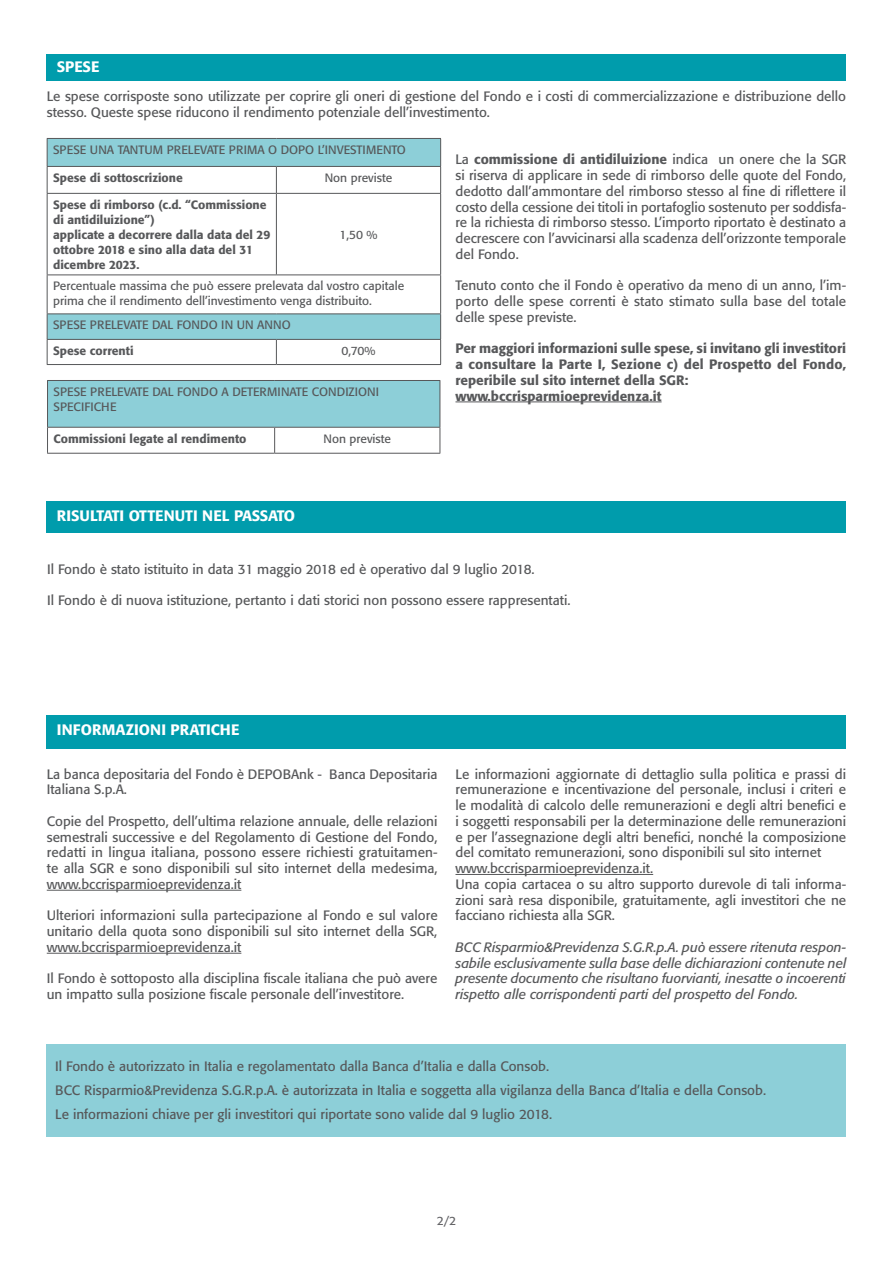
<style>
.page{position:relative;width:893px;height:1263px;background:#fff}
.page>*{position:absolute;margin:0;border:0;box-sizing:border-box;transform-origin:0 0}
.t1{font:500 15px "Formata";color:#fff}
.t2{font:13.5px/15.8px "Formata";color:#57585a}
.t3{font:italic 13.5px/15.8px "Formata";color:#57585a;text-align:justify}
.t4{font:500 13.5px/15.8px "Formata";color:#57585a}
.t5{font:12px/15px "Formata";color:#57585a}
.t6{font:500 12px/15px "Formata";color:#57585a}
.t7{font:12px "Formata";color:#636366}
.s1{font-weight:500}
</style>
<div class="page">
<div style="left:47px;top:715px;width:799px;height:33px;background:#009cac"></div>
<div style="left:47px;top:501px;width:799px;height:31px;background:#009cac"></div>
<hr style="left:455px;top:402px;width:207px;height:1px;background:#57585a">
<hr style="left:47px;top:890px;width:194px;height:1px;background:#57585a">
<hr style="left:47px;top:953px;width:194px;height:1px;background:#57585a">
<hr style="left:455px;top:874px;width:198px;height:1px;background:#57585a">
<div style="left:47px;top:1044px;width:799px;height:92px;background:#8dcfd8"></div>
<svg style="left:48px;top:139px;width:392px;height:200px"></svg>
<hr style="left:47px;top:138px;width:229px;height:1px;background:#57585a">
<hr style="left:276px;top:138px;width:165px;height:1px;background:#57585a">
<hr style="left:47px;top:166px;width:229px;height:1px;background:#57585a">
<svg style="left:47px;top:139px;width:1px;height:54px"></svg>
<hr style="left:276px;top:166px;width:165px;height:1px;background:#57585a">
<svg style="left:276px;top:167px;width:1px;height:26px"></svg>
<svg style="left:440px;top:139px;width:1px;height:54px"></svg>
<hr style="left:47px;top:193px;width:229px;height:1px;background:#57585a">
<hr style="left:47px;top:194px;width:1px;height:80px;background:#57585a">
<hr style="left:276px;top:193px;width:165px;height:1px;background:#57585a">
<hr style="left:276px;top:194px;width:1px;height:80px;background:#57585a">
<hr style="left:440px;top:194px;width:1px;height:80px;background:#57585a">
<hr style="left:47px;top:274px;width:229px;height:1px;background:#57585a">
<hr style="left:47px;top:275px;width:1px;height:38px;background:#57585a">
<hr style="left:276px;top:274px;width:165px;height:1px;background:#57585a">
<hr style="left:440px;top:275px;width:1px;height:38px;background:#57585a">
<hr style="left:47px;top:313px;width:229px;height:1px;background:#57585a">
<hr style="left:276px;top:313px;width:165px;height:1px;background:#57585a">
<hr style="left:47px;top:339px;width:229px;height:1px;background:#57585a">
<svg style="left:47px;top:314px;width:1px;height:50px"></svg>
<hr style="left:276px;top:339px;width:165px;height:1px;background:#57585a">
<svg style="left:276px;top:340px;width:1px;height:24px"></svg>
<svg style="left:440px;top:314px;width:1px;height:50px"></svg>
<hr style="left:47px;top:364px;width:229px;height:1px;background:#57585a">
<hr style="left:276px;top:364px;width:165px;height:1px;background:#57585a">
<div style="left:48px;top:380px;width:392px;height:47px;background:#8dcfd8"></div>
<hr style="left:47px;top:380px;width:228px;height:1px;background:#57585a">
<hr style="left:47px;top:381px;width:1px;height:46px;background:#57585a">
<hr style="left:275px;top:380px;width:165px;height:1px;background:#57585a">
<hr style="left:440px;top:381px;width:1px;height:46px;background:#57585a">
<hr style="left:47px;top:427px;width:228px;height:1px;background:#57585a">
<svg style="left:47px;top:428px;width:1px;height:25px"></svg>
<hr style="left:275px;top:427px;width:165px;height:1px;background:#57585a">
<svg style="left:274px;top:428px;width:1px;height:25px"></svg>
<svg style="left:440px;top:428px;width:1px;height:25px"></svg>
<hr style="left:47px;top:453px;width:228px;height:1px;background:#57585a">
<hr style="left:275px;top:453px;width:165px;height:1px;background:#57585a">
<div style="left:47px;top:54px;width:799px;height:27px;background:#009cac"></div>
<p class="t1" style="left:57px;top:58px;width:44px">SPESE</p>
<p class="t2" style="left:47px;top:88px;width:801px">Le spese corrisposte sono utilizzate per coprire gli oneri di gestione del Fondo e i costi di commercializzazione e distribuzione dello stesso. Queste spese riducono il rendimento potenziale dell’investimento.</p>
<p class="t5" style="left:53px;top:142px;width:354px">SPESE UNA TANTUM PRELEVATE PRIMA O DOPO L’INVESTIMENTO</p>
<p class="t6" style="left:53px;top:170px;width:131px">Spese di sottoscrizione</p>
<p class="t5" style="left:325px;top:170px;width:69px">Non previste</p>
<p class="t6" style="left:53px;top:197px;width:219px">Spese di rimborso (c.d. “Commissione di antidiluizione”)<br>applicate a decorrere dalla data del 29 ottobre 2018 e sino alla data del 31 dicembre 2023.</p>
<p class="t5" style="left:339px;top:227px;width:40px">1,50 %</p>
<p class="t5" style="left:53px;top:279px;width:353px">Percentuale massima che può essere prelevata dal vostro capitale prima che il rendimento dell’investimento venga distribuito.</p>
<p class="t5" style="left:53px;top:318px;width:239px">SPESE PRELEVATE DAL FONDO IN UN ANNO</p>
<p class="t6" style="left:53px;top:343px;width:82px">Spese correnti</p>
<p class="t5" style="left:342px;top:343px;width:35px">0,70%</p>
<p class="t5" style="left:54px;top:384px;width:327px">SPESE PRELEVATE DAL FONDO A DETERMINATE CONDIZIONI<br>SPECIFICHE</p>
<p class="t6" style="left:54px;top:431px;width:194px">Commissioni legate al rendimento</p>
<p class="t5" style="left:324px;top:431px;width:69px">Non previste</p>
<p class="t1" style="left:57px;top:506px;width:240px">RISULTATI OTTENUTI NEL PASSATO</p>
<p class="t2" style="left:455px;top:152px;width:392px;text-align:justify">La <span class="s1">commissione di antidiluizione</span> indica un onere che la SGR si riserva di applicare in sede di rimborso delle quote del Fondo, dedotto dall’ammontare del rimborso stesso al fine di riflettere il costo della cessione dei titoli in portafoglio sostenuto per soddisfa&shy;re la richiesta di rimborso stesso. L’importo riportato è destinato a decrescere con l’avvicinarsi alla scadenza dell’orizzonte temporale del Fondo.</p>
<p class="t2" style="left:455px;top:278px;width:392px;text-align:justify">Tenuto conto che il Fondo è operativo da meno di un anno, l’im&shy;porto delle spese correnti è stato stimato sulla base del totale delle spese previste.</p>
<p class="t4" style="left:455px;top:341px;width:392px">Per maggiori informazioni sulle spese, si invitano gli investitori a consultare la Parte I, Sezione c) del Prospetto del Fondo, reperibile sul sito internet della SGR: www.bccrisparmioeprevidenza.it</p>
<p class="t2" style="left:47px;top:561px;width:489px">Il Fondo è stato istituito in data 31 maggio 2018 ed è operativo dal 9 luglio 2018.</p>
<p class="t2" style="left:47px;top:593px;width:525px">Il Fondo è di nuova istituzione, pertanto i dati storici non possono essere rappresentati.</p>
<p class="t1" style="left:57px;top:720px;width:184px">INFORMAZIONI PRATICHE</p>
<p class="t2" style="left:47px;top:766px;width:392px">La banca depositaria del Fondo è DEPOBAnk - Banca Depositaria<br>Italiana S.p.A.</p>
<p class="t2" style="left:47px;top:813px;width:392px;text-align:justify">Copie del Prospetto, dell’ultima relazione annuale, delle relazioni semestrali successive e del Regolamento di Gestione del Fondo, redatti in lingua italiana, possono essere richiesti gratuitamen&shy;te alla SGR e sono disponibili sul sito internet della medesima, www.bccrisparmioeprevidenza.it</p>
<p class="t2" style="left:47px;top:908px;width:392px;text-align:justify">Ulteriori informazioni sulla partecipazione al Fondo e sul valore unitario della quota sono disponibili sul sito internet della SGR, www.bccrisparmioeprevidenza.it</p>
<p class="t2" style="left:47px;top:971px;width:392px">Il Fondo è sottoposto alla disciplina fiscale italiana che può avere un impatto sulla posizione fiscale personale dell’investitore.</p>
<p class="t2" style="left:455px;top:766px;width:392px">Le informazioni aggiornate di dettaglio sulla politica e prassi di remunerazione e incentivazione del personale, inclusi i criteri e le modalità di calcolo delle remunerazioni e degli altri benefici e i soggetti responsabili per la determinazione delle remunerazioni e per l’assegnazione degli altri benefici, nonché la composizione del comitato remunerazioni, sono disponibili sul sito internet www.bccrisparmioeprevidenza.it.<br>Una copia cartacea o su altro supporto durevole di tali informa&shy;zioni sarà resa disponibile, gratuitamente, agli investitori che ne facciano richiesta alla SGR.</p>
<p class="t3" style="left:455px;top:939px;width:392px">BCC Risparmio&amp;Previdenza S.G.R.p.A. può essere ritenuta respon&shy;sabile esclusivamente sulla base delle dichiarazioni contenute nel presente documento che risultano fuorvianti, inesatte o incoerenti rispetto alle corrispondenti parti del prospetto del Fondo.</p>
<p class="t2" style="left:55px;top:1054px;width:712px;line-height:24.3px">Il Fondo è autorizzato in Italia e regolamentato dalla Banca d’Italia e dalla Consob.<br>BCC Risparmio&amp;Previdenza S.G.R.p.A. è autorizzata in Italia e soggetta alla vigilanza della Banca d’Italia e della Consob.<br>Le informazioni chiave per gli investitori qui riportate sono valide dal 9 luglio 2018.</p>
<p class="t7" style="left:437px;top:1214px;width:21px">2/2</p>
</div>
